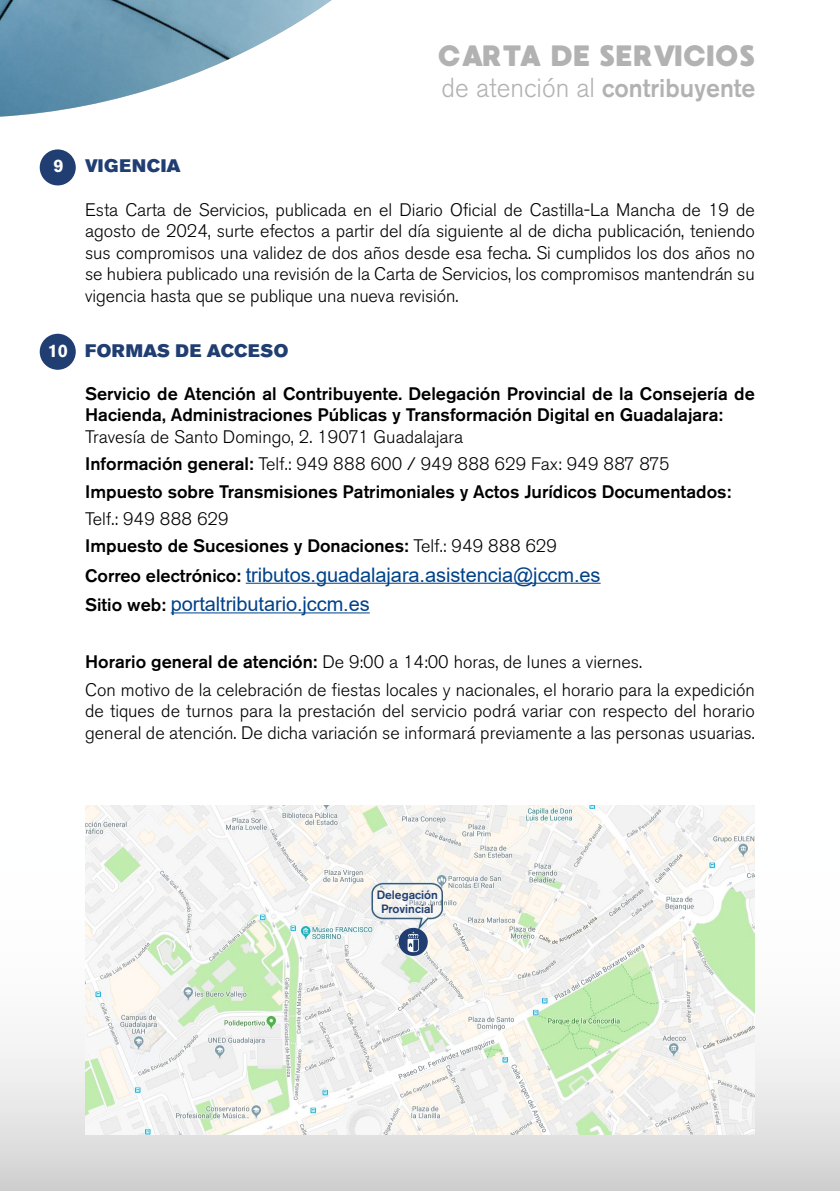
<style>
.page{position:relative;width:840px;height:1191px;background:#fff}
.page>*{position:absolute;margin:0;border:0;box-sizing:border-box;transform-origin:0 0}
.t1{font:29.4px "MADE Waffle Soft";color:#b3b2b2;scale:.96 1}
.t2{font:500 25.8px "Akzidenz Grotesk BE";color:#b3b2b2;scale:.96 1}
.t3{font:20px/29.6px "Arial";letter-spacing:-.005em;color:#004289}
.t4{font:300 18px/21.6px "Akzidenz Grotesk BE";color:#000}
.t5{font:500 18px/27.2px "Akzidenz Grotesk BE";color:#000}
.t6{font:18px "Akzidenz Grotesk BE Super";letter-spacing:.03em;color:#203e71}
.t7{font:700 18px "Akzidenz Grotesk BE";color:#fff}
.t8{font:500 12px/14.4px "Akzidenz Grotesk BE";color:#203f73;text-align:center}
.s1{font-weight:300;font-size:27.2px}
.s2{font-weight:300}
.s3{font-family:"Akzidenz Grotesk BE";font-weight:500;font-size:18px;color:#000}
.s4{font-weight:500}
</style>
<div class="page">
<img style="left:0;top:0;width:332px;height:117px">
<img style="left:571px;top:805px;width:268px;height:386px">
<hr style="left:246px;top:583px;width:354px;height:1px;background:#004289">
<hr style="left:171px;top:612px;width:198px;height:1px;background:#004289">
<img style="left:85px;top:806px;width:669px;height:328px">
<div style="left:398px;top:927px;width:29px;height:29px;background:#203e71;border-radius:50%"></div>
<svg style="left:407px;top:931px;width:12px;height:21px"></svg>
<div style="left:40px;top:149px;width:36px;height:36px;background:#203e71;border-radius:50%"></div>
<div style="left:40px;top:334px;width:36px;height:36px;background:#203e71;border-radius:50%"></div>
<h1 class="t1" style="left:437px;top:38px;width:332px">CARTA DE SERVICIOS</h1>
<h2 class="t2" style="left:441px;top:72px;width:328px"><span class="s1">de atención al</span> contribuyente</h2>
<p class="t7" style="left:53px;top:155px;width:12px">9</p>
<p class="t7" style="left:48px;top:340px;width:22px">10</p>
<p class="t6" style="left:85px;top:155px;width:97px">VIGENCIA</p>
<p class="t4" style="left:85px;top:199px;width:671px;text-align:justify">Esta Carta de Servicios, publicada en el Diario Oficial de Castilla-La Mancha de 19 de agosto de 2024, surte efectos a partir del día siguiente al de dicha publicación, teniendo sus compromisos una validez de dos años desde esa fecha. Si cumplidos los dos años no se hubiera publicado una revisión de la Carta de Servicios, los compromisos mantendrán su vigencia hasta que se publique una nueva revisión.</p>
<p class="t6" style="left:85px;top:340px;width:205px">FORMAS DE ACCESO</p>
<p class="t5" style="left:85px;top:382px;width:670px;line-height:21.6px">Servicio de Atención al Contribuyente. Delegación Provincial de la Consejería de<br>Hacienda, Administraciones Públicas y Transformación Digital en Guadalajara:</p>
<p class="t5" style="left:85px;top:423px;width:647px"><span class="s2">Travesía de Santo Domingo, 2. 19071 Guadalajara<br></span>Información general: <span class="s2">Telf.: 949 888 600 / 949 888 629 Fax: 949 887 875<br></span>Impuesto sobre Transmisiones Patrimoniales y Actos Jurídicos Documentados:</p>
<p class="t5" style="left:85px;top:505px;width:473px"><span class="s2">Telf.: 949 888 629<br></span>Impuesto de Sucesiones y Donaciones: <span class="s2">Telf.: 949 888 629</span></p>
<p class="t3" style="left:85px;top:560px;width:516px"><span class="s3">Correo electrónico:</span> tributos.guadalajara.asistencia@jccm.es<br><span class="s3">Sitio web:</span> portaltributario.jccm.es</p>
<p class="t4" style="left:85px;top:649px;width:670px;line-height:27.2px"><span class="s4">Horario general de atención:</span> De 9:00 a 14:00 horas, de lunes a viernes.<br>Con motivo de la celebración de fiestas locales y nacionales, el horario para la expedición</p>
<p class="t4" style="left:85px;top:700px;width:671px">de tiques de turnos para la prestación del servicio podrá variar con respecto del horario general de atención. De dicha variación se informará previamente a las personas usuarias.</p>
<p class="t8" style="left:376px;top:887px;width:63px">Delegación<br>Provincial</p>
</div>
